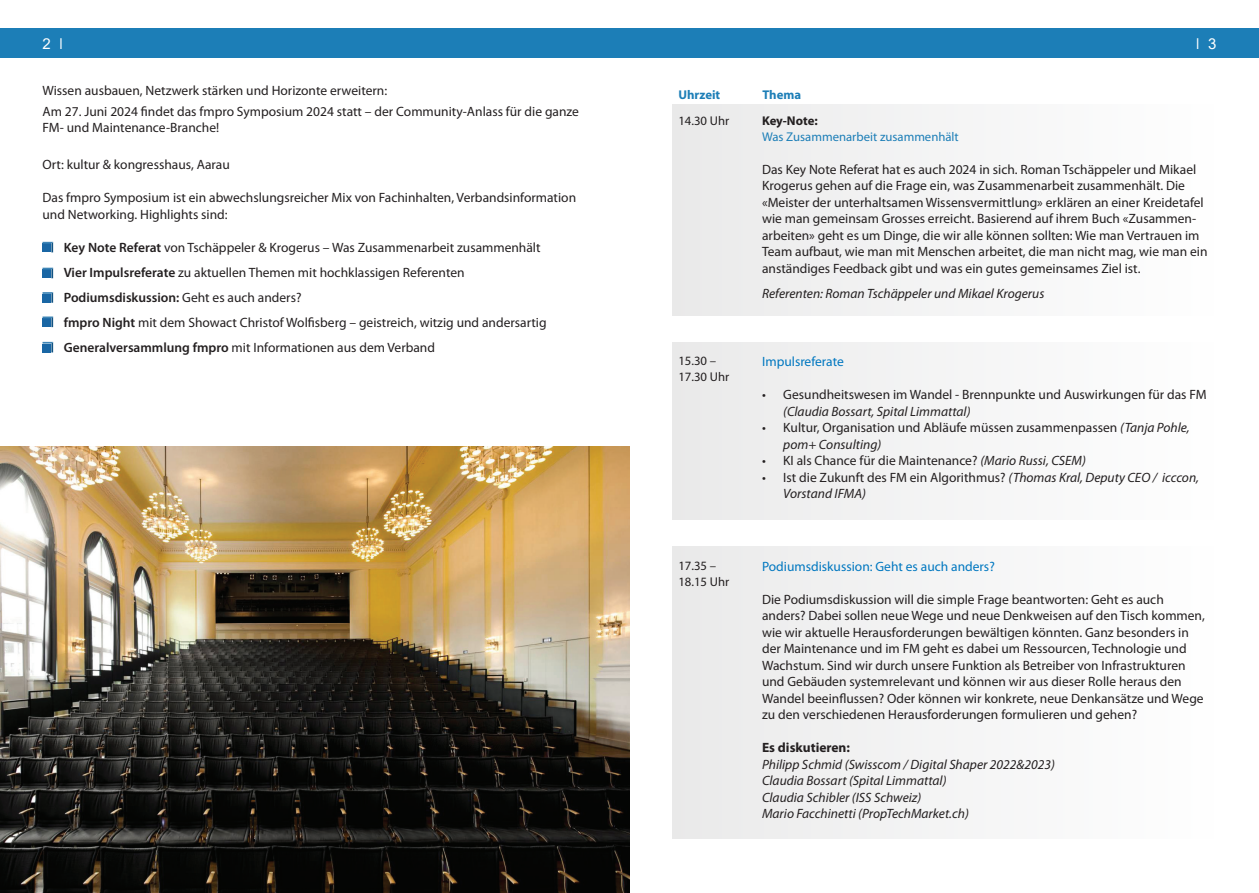
<style>
.page{position:relative;width:1259px;height:893px;background:#fff}
.page>*{position:absolute;margin:0;border:0;box-sizing:border-box;transform-origin:0 0}
.t1{font:15px "Arial";color:#fff}
.t2{font:13.5px/16.5px "Myriad Pro";color:#231f20}
.t3{font:italic 13.5px/16.5px "Myriad Pro";color:#231f20}
.t4{font:13.5px "Myriad Pro";color:#0077c0}
.t5{font:600 13.5px "Myriad Pro";color:#231f20}
.t6{font:700 13.5px "Myriad Pro";color:#231f20}
.t7{font:12.75px/15.3px "Myriad Pro";color:#231f20}
.t8{font:12.75px "Myriad Pro";color:#1c7eb7}
.t9{font:700 12.75px "Myriad Pro";color:#1c7eb7}
.t10{font:700 12.75px "Myriad Pro";letter-spacing:-.005em;color:#231f20}
.s1{font-weight:600}
.s2{font-weight:400}
.s3{font-style:italic}
.s4{font-style:normal}
</style>
<div class="page">
<div style="left:0;top:28px;width:629px;height:30px;background:#1c7eb7"></div>
<div style="left:629px;top:28px;width:630px;height:30px;background:#1c7eb7"></div>
<svg style="left:43px;top:242px;width:10px;height:10px"></svg>
<svg style="left:43px;top:268px;width:10px;height:10px"></svg>
<svg style="left:43px;top:292px;width:10px;height:11px"></svg>
<svg style="left:43px;top:316px;width:10px;height:11px"></svg>
<svg style="left:43px;top:342px;width:10px;height:10px"></svg>
<img style="left:0;top:446px;width:629px;height:447px">
<div style="left:672px;top:105px;width:544px;height:211px;background:#f4f4f4"></div>
<div style="left:672px;top:342px;width:544px;height:178px;background:#f4f4f4"></div>
<div style="left:672px;top:546px;width:544px;height:293px;background:#f4f4f4"></div>
<p class="t1" style="left:43px;top:34px;width:10px">2</p>
<p class="t1" style="left:1208px;top:34px;width:10px">3</p>
<p class="t2" style="left:43px;top:80px;width:538px;line-height:20.7px">Wissen ausbauen, Netzwerk stärken und Horizonte erweitern:<br>Am 27. Juni 2024 findet das fmpro Symposium 2024 statt – der Community-Anlass für die ganze</p>
<p class="t2" style="left:43px;top:119px;width:178px">FM- und Maintenance-Branche!</p>
<p class="t2" style="left:43px;top:156px;width:189px">Ort: kultur &amp; kongresshaus, Aarau</p>
<p class="t2" style="left:43px;top:189px;width:535px">Das fmpro Symposium ist ein abwechslungsreicher Mix von Fachinhalten, Verbandsinformation und Networking. Highlights sind:</p>
<p class="t2" style="left:43px;top:239px;width:499px"><span class="s1">• Key Note Referat</span> von Tschäppeler &amp; Krogerus – Was Zusammenarbeit zusammenhält</p>
<p class="t2" style="left:43px;top:264px;width:424px"><span class="s1">• Vier Impulsreferate</span> zu aktuellen Themen mit hochklassigen Referenten</p>
<p class="t5" style="left:43px;top:289px;width:260px">• Podiumsdiskussion: <span class="s2">Geht es auch anders?</span></p>
<p class="t2" style="left:43px;top:314px;width:505px"><span class="s1">• fmpro Night</span> mit dem Showact Christof Wolfisberg – geistreich, witzig und andersartig</p>
<p class="t2" style="left:43px;top:339px;width:394px"><span class="s1">• Generalversammlung fmpro</span> mit Informationen aus dem Verband</p>
<p class="t9" style="left:678px;top:86px;width:43px">Uhrzeit</p>
<p class="t9" style="left:762px;top:86px;width:40px">Thema</p>
<p class="t10" style="left:762px;top:113px;width:57px">Key-Note:</p>
<p class="t8" style="left:762px;top:129px;width:198px">Was Zusammenarbeit zusammenhält</p>
<p class="t2" style="left:762px;top:161px;width:447px">Das Key Note Referat hat es auch 2024 in sich. Roman Tschäppeler und Mikael Krogerus gehen auf die Frage ein, was Zusammenarbeit zusammenhält. Die «Meister der unterhaltsamen Wissensvermittlung» erklären an einer Kreidetafel wie man gemeinsam Grosses erreicht. Basierend auf ihrem Buch «Zusammen&shy;arbeiten» geht es um Dinge, die wir alle können sollten: Wie man Vertrauen im Team aufbaut, wie man mit Menschen arbeitet, die man nicht mag, wie man ein anständiges Feedback gibt und was ein gutes gemeinsames Ziel ist.</p>
<p class="t3" style="left:762px;top:285px;width:284px">Referenten: Roman Tschäppeler und Mikael Krogerus</p>
<p class="t7" style="left:678px;top:113px;width:52px">14.30 Uhr</p>
<p class="t4" style="left:762px;top:353px;width:83px">Impulsreferate</p>
<p class="t2" style="left:762px;top:386px;width:446px">• Gesundheitswesen im Wandel - Brennpunkte und Auswirkungen für das FM</p>
<p class="t3" style="left:783px;top:403px;width:189px">(Claudia Bossart, Spital Limmattal)</p>
<p class="t2" style="left:783px;top:419px;width:408px;text-indent:-21px">• Kultur, Organisation und Abläufe müssen zusammenpassen <span class="s3">(Tanja Pohle, pom+ Consulting)</span></p>
<p class="t2" style="left:762px;top:452px;width:325px">• KI als Chance für die Maintenance? <span class="s3">(Mario Russi, CSEM)</span></p>
<p class="t3" style="left:783px;top:469px;width:417px;text-indent:-21px"><span class="s4">• Ist die Zukunft des FM ein Algorithmus?</span> (Thomas Kral, Deputy CEO / icccon,<br>Vorstand IFMA)</p>
<p class="t7" style="left:678px;top:353px;width:52px">15.30 –<br>17.30 Uhr</p>
<p class="t7" style="left:678px;top:558px;width:52px">17.35 –<br>18.15 Uhr</p>
<p class="t4" style="left:762px;top:558px;width:234px">Podiumsdiskussion: Geht es auch anders?</p>
<p class="t2" style="left:762px;top:591px;width:444px">Die Podiumsdiskussion will die simple Frage beantworten: Geht es auch anders? Dabei sollen neue Wege und neue Denkweisen auf den Tisch kommen, wie wir aktuelle Herausforderungen bewältigen könnten. Ganz besonders in der Maintenance und im FM geht es dabei um Ressourcen, Technologie und Wachstum. Sind wir durch unsere Funktion als Betreiber von Infrastrukturen und Gebäuden systemrelevant und können wir aus dieser Rolle heraus den Wandel beeinflussen? Oder können wir konkrete, neue Denkansätze und Wege zu den verschiedenen Herausforderungen formulieren und gehen?</p>
<p class="t6" style="left:762px;top:739px;width:89px">Es diskutieren:</p>
<p class="t3" style="left:762px;top:756px;width:294px">Philipp Schmid (Swisscom / Digital Shaper 2022&amp;2023)<br>Claudia Bossart (Spital Limmattal)<br>Claudia Schibler (ISS Schweiz)<br>Mario Facchinetti (PropTechMarket.ch)</p>
</div>
